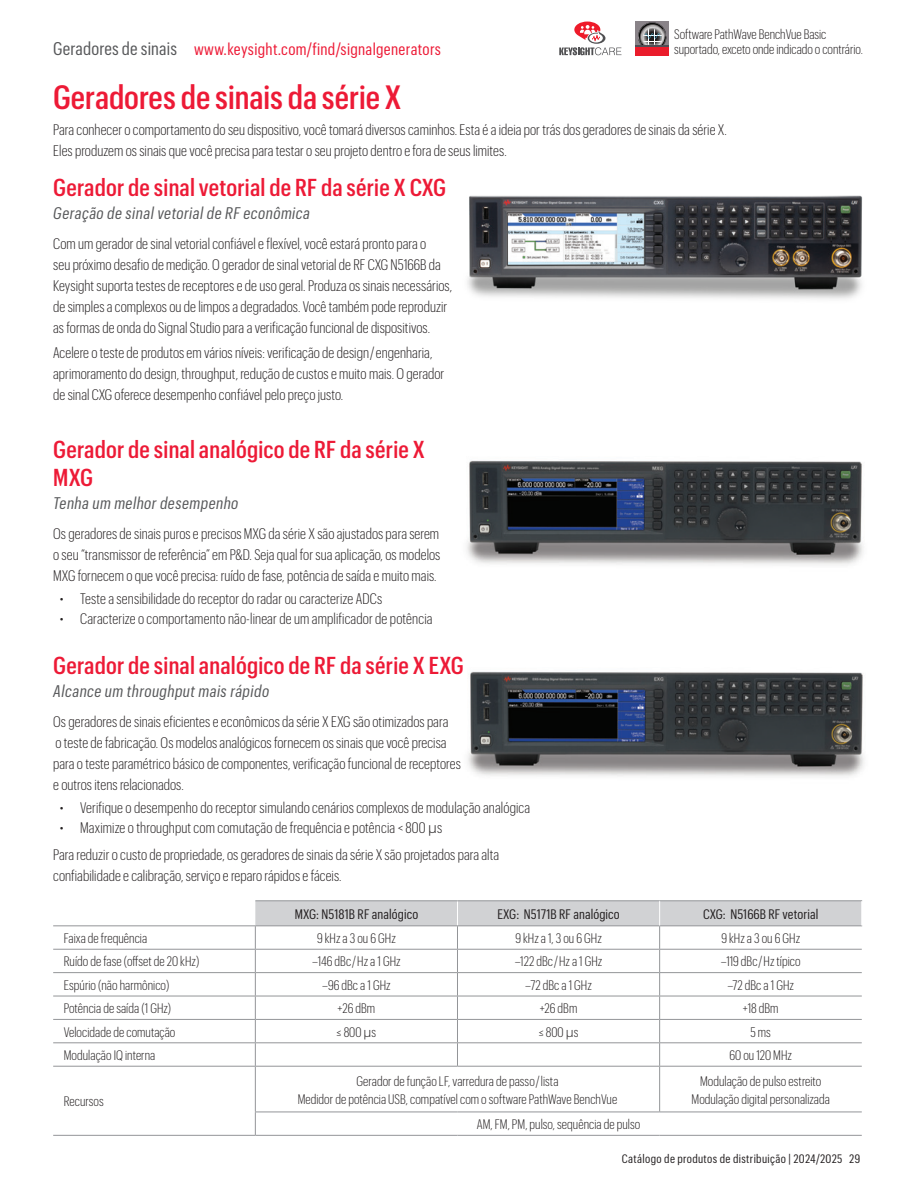
<style>
.page{position:relative;width:915px;height:1191px;background:#fff}
.page>*{position:absolute;margin:0;border:0;box-sizing:border-box;transform-origin:0 0}
.KS_-_Header_1_18_20{font:500 33px "Graphik Cond";color:#ed1a36}
.KS_-_Header_1_15_17{font:500 24px/28.5px "Graphik Cond";letter-spacing:.01em;color:#ed1a36}
.KS_-_Header_4{font:italic 16.5px "Graphik Cond";letter-spacing:.03em;color:#57585a}
.KS_-_Page_Header{font:16.5px "Graphik Cond";letter-spacing:.02em;color:#ed1a36}
.KS_-_Body_Text_10_14{font:300 15px/21px "Graphik Cond";letter-spacing:.005em;color:#231f20}
.KS_-_Table_Text{font:300 13.5px "Graphik Cond";letter-spacing:.005em;color:#231f20}
.KS_-_Table_Text_Lft{font:300 13.5px "Graphik Cond";letter-spacing:.005em;color:#231f20}
.KS_-_BenchVue_label{font:300 13.5px/15px "Graphik Cond";color:#231f20}
.KS_-_Table_Header{font:13.5px "Graphik Cond";letter-spacing:.01em;color:#231f20}
.t1{font:12px "Graphik Cond";letter-spacing:.03em;color:#231f20}
.s1{font-size:18px;color:#57585a}
.s2{font-family:"Graphik LG"}
</style>
<div class="page">
<svg style="left:559px;top:22px;width:62px;height:33px"></svg>
<div style="left:635px;top:22px;width:34px;height:33px;background:#898388"></div>
<svg style="left:638px;top:22px;width:28px;height:23px"></svg>
<div style="left:635px;top:47px;width:34px;height:8px;background:#ea1c2b"></div>
<hr style="left:635px;top:45px;width:34px;height:2px;background:#514e55">
<hr style="left:53px;top:1135px;width:202px;height:1px;background:#939598">
<hr style="left:53px;top:949px;width:202px;height:1px;background:#939598">
<hr style="left:53px;top:972px;width:202px;height:1px;background:#939598">
<hr style="left:53px;top:995px;width:202px;height:1px;background:#939598">
<hr style="left:53px;top:1019px;width:202px;height:1px;background:#939598">
<hr style="left:53px;top:1042px;width:202px;height:1px;background:#939598">
<hr style="left:53px;top:1065px;width:202px;height:1px;background:#939598">
<hr style="left:255px;top:1066px;width:1px;height:45px;background:#939598">
<hr style="left:255px;top:1065px;width:202px;height:1px;background:#939598">
<hr style="left:457px;top:1065px;width:202px;height:1px;background:#939598">
<hr style="left:659px;top:1066px;width:1px;height:45px;background:#939598">
<hr style="left:659px;top:1065px;width:202px;height:1px;background:#939598">
<svg style="left:255px;top:1112px;width:1px;height:23px"></svg>
<hr style="left:255px;top:1111px;width:202px;height:1px;background:#939598">
<hr style="left:457px;top:1111px;width:202px;height:1px;background:#939598">
<hr style="left:659px;top:1111px;width:202px;height:1px;background:#939598">
<hr style="left:255px;top:1135px;width:202px;height:1px;background:#939598">
<hr style="left:457px;top:1135px;width:202px;height:1px;background:#939598">
<hr style="left:659px;top:1135px;width:202px;height:1px;background:#939598">
<svg style="left:255px;top:900px;width:607px;height:165px"></svg>
<hr style="left:53px;top:925px;width:202px;height:1px;background:#939598">
<img style="left:468px;top:671px;width:396px;height:106px">
<img style="left:467px;top:195px;width:395px;height:104px">
<img style="left:467px;top:460px;width:396px;height:105px">
<p class="KS_-_Page_Header" style="left:53px;top:38px;width:389px"><span class="s1">Geradores de sinais</span> www.keysight.com/find/signalgenerators</p>
<p class="KS_-_BenchVue_label" style="left:674px;top:25px;width:190px">Software PathWave BenchVue Basic suportado, exceto onde indicado o contrário.</p>
<p class="KS_-_Header_1_18_20" style="left:53px;top:74px;width:349px">Geradores de sinais da série X</p>
<p class="KS_-_Body_Text_10_14" style="left:53px;top:118px;width:675px">Para conhecer o comportamento do seu dispositivo, você tomará diversos caminhos. Esta é a ideia por trás dos geradores de sinais da série X.<br>Eles produzem os sinais que você precisa para testar o seu projeto dentro e fora de seus limites.</p>
<p class="KS_-_Header_1_15_17" style="left:53px;top:171px;width:394px">Gerador de sinal vetorial de RF da série X CXG</p>
<p class="KS_-_Header_4" style="left:53px;top:202px;width:258px">Geração de sinal vetorial de RF econômica</p>
<p class="KS_-_Body_Text_10_14" style="left:53px;top:232px;width:400px">Com um gerador de sinal vetorial confiável e flexível, você estará pronto para o<br>seu próximo desafio de medição. O gerador de sinal vetorial de RF CXG N5166B da Keysight suporta testes de receptores e de uso geral. Produza os sinais necessários, de simples a complexos ou de limpos a degradados. Você também pode reproduzir as formas de onda do Signal Studio para a verificação funcional de dispositivos.</p>
<p class="KS_-_Body_Text_10_14" style="left:53px;top:341px;width:392px">Acelere o teste de produtos em vários níveis: verificação de design / engenharia, aprimoramento do design, throughput, redução de custos e muito mais. O gerador de sinal CXG oferece desempenho confiável pelo preço justo.</p>
<p class="KS_-_Header_1_15_17" style="left:53px;top:433px;width:373px">Gerador de sinal analógico de RF da série X<br>MXG</p>
<p class="KS_-_Header_4" style="left:53px;top:492px;width:187px">Tenha um melhor desempenho</p>
<p class="KS_-_Body_Text_10_14" style="left:53px;top:522px;width:388px;text-align:justify">Os geradores de sinais puros e precisos MXG da série X são ajustados para serem o seu “transmissor de referência” em P&amp;D. Seja qual for sua aplicação, os modelos MXG fornecem o que você precisa: ruído de fase, potência de saída e muito mais.</p>
<p class="KS_-_Body_Text_10_14" style="left:60px;top:587px;width:324px">• Teste a sensibilidade do receptor do radar ou caracterize ADCs</p>
<p class="KS_-_Body_Text_10_14" style="left:60px;top:607px;width:374px">• Caracterize o comportamento não-linear de um amplificador de potência</p>
<p class="KS_-_Header_1_15_17" style="left:53px;top:649px;width:412px">Gerador de sinal analógico de RF da série X EXG</p>
<p class="KS_-_Header_4" style="left:53px;top:680px;width:217px">Alcance um throughput mais rápido</p>
<p class="KS_-_Body_Text_10_14" style="left:53px;top:710px;width:409px">Os geradores de sinais eficientes e econômicos da série X EXG são otimizados para<br>o teste de fabricação. Os modelos analógicos fornecem os sinais que você precisa para o teste paramétrico básico de componentes, verificação funcional de receptores e outros itens relacionados.</p>
<p class="KS_-_Body_Text_10_14" style="left:60px;top:796px;width:471px">• Verifique o desempenho do receptor simulando cenários complexos de modulação analógica</p>
<p class="KS_-_Body_Text_10_14" style="left:60px;top:816px;width:383px">• Maximize o throughput com comutação de frequência e potência &lt; 800 <span class="s2">μ</span>s</p>
<p class="KS_-_Body_Text_10_14" style="left:53px;top:843px;width:447px">Para reduzir o custo de propriedade, os geradores de sinais da série X são projetados para alta confiabilidade e calibração, serviço e reparo rápidos e fáceis.</p>
<p class="KS_-_Table_Header" style="left:294px;top:904px;width:125px">MXG: N5181B RF analógico</p>
<p class="KS_-_Table_Header" style="left:497px;top:904px;width:124px">EXG: N5171B RF analógico</p>
<p class="KS_-_Table_Header" style="left:703px;top:904px;width:117px">CXG: N5166B RF vetorial</p>
<p class="KS_-_Table_Text_Lft" style="left:64px;top:929px;width:85px">Faixa de frequência</p>
<p class="KS_-_Table_Text" style="left:317px;top:929px;width:80px">9 kHz a 3 ou 6 GHz</p>
<p class="KS_-_Table_Text" style="left:515px;top:929px;width:88px">9 kHz a 1, 3 ou 6 GHz</p>
<p class="KS_-_Table_Text" style="left:721px;top:929px;width:80px">9 kHz a 3 ou 6 GHz</p>
<p class="KS_-_Table_Text_Lft" style="left:64px;top:952px;width:137px">Ruído de fase (offset de 20 kHz)</p>
<p class="KS_-_Table_Text" style="left:312px;top:952px;width:90px">–146 dBc / Hz a 1 GHz</p>
<p class="KS_-_Table_Text" style="left:514px;top:952px;width:89px">–122 dBc / Hz a 1 GHz</p>
<p class="KS_-_Table_Text" style="left:720px;top:952px;width:81px">–119 dBc / Hz típico</p>
<p class="KS_-_Table_Text_Lft" style="left:64px;top:976px;width:107px">Espúrio (não harmônico)</p>
<p class="KS_-_Table_Text" style="left:322px;top:976px;width:70px">–96 dBc a 1 GHz</p>
<p class="KS_-_Table_Text" style="left:525px;top:976px;width:68px">–72 dBc a 1 GHz</p>
<p class="KS_-_Table_Text" style="left:727px;top:976px;width:68px">–72 dBc a 1 GHz</p>
<p class="KS_-_Table_Text_Lft" style="left:64px;top:999px;width:109px">Potência de saída (1 GHz)</p>
<p class="KS_-_Table_Text" style="left:337px;top:999px;width:39px">+26 dBm</p>
<p class="KS_-_Table_Text" style="left:539px;top:999px;width:39px">+26 dBm</p>
<p class="KS_-_Table_Text" style="left:742px;top:999px;width:37px">+18 dBm</p>
<p class="KS_-_Table_Text_Lft" style="left:64px;top:1022px;width:113px">Velocidade de comutação</p>
<p class="KS_-_Table_Text" style="left:336px;top:1022px;width:41px">≤ 800 <span class="s2">µ</span>s</p>
<p class="KS_-_Table_Text" style="left:538px;top:1022px;width:41px">≤ 800 <span class="s2">µ</span>s</p>
<p class="KS_-_Table_Text" style="left:750px;top:1022px;width:22px">5 ms</p>
<p class="KS_-_Table_Text_Lft" style="left:64px;top:1046px;width:93px">Modulação IQ interna</p>
<p class="KS_-_Table_Text" style="left:729px;top:1046px;width:64px">60 ou 120 MHz</p>
<p class="KS_-_Table_Text_Lft" style="left:64px;top:1092px;width:41px">Recursos</p>
<p class="KS_-_Table_Text" style="left:356px;top:1071px;width:203px">Gerador de função LF, varredura de passo / lista</p>
<p class="KS_-_Table_Text" style="left:297px;top:1089px;width:321px">Medidor de potência USB, compatível com o software PathWave BenchVue</p>
<p class="KS_-_Table_Text" style="left:699px;top:1071px;width:123px">Modulação de pulso estreito</p>
<p class="KS_-_Table_Text" style="left:691px;top:1089px;width:140px">Modulação digital personalizada</p>
<p class="KS_-_Table_Text" style="left:476px;top:1115px;width:165px">AM, FM, PM, pulso, sequência de pulso</p>
<p class="t1" style="left:621px;top:1150px;width:240px">Catálogo de produtos de distribuição | 2024/2025 29</p>
</div>
